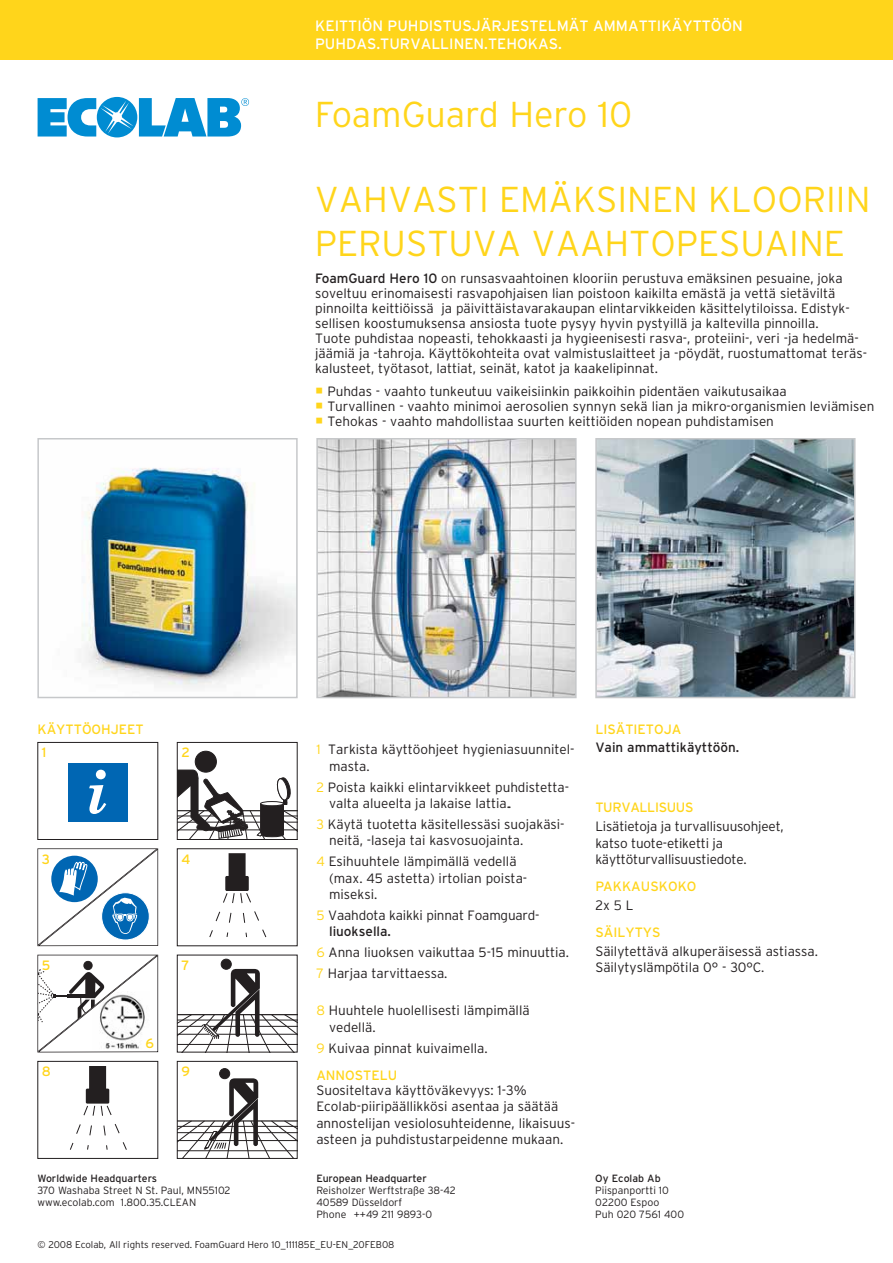
<style>
.page{position:relative;width:893px;height:1263px;background:#fff}
.page>*{position:absolute;margin:0;border:0;box-sizing:border-box;transform-origin:0 0}
.t1{font:300 36px/43.2px "Interstate";color:#ffd51b}
.t2{font:15px/18px "Interstate";color:#fff}
.t3{font:300 13.5px/16.5px "Interstate";color:#231f20}
.t4{font:13.5px "Interstate";color:#ffd51b}
.t5{font:13.5px "Interstate";color:#231f20}
.t6{font:13.5px "Interstate";letter-spacing:-.025em;color:#ffd51b}
.t7{font:300 10.5px/12px "Interstate";color:#231f20}
.t8{font:10.5px "Interstate";color:#231f20}
.t9{font:300 9.75px "Interstate";color:#231f20}
.s1{font-weight:400}
.s2{color:#ffd51b}
.s3{font-weight:400;color:#ffd51b}
</style>
<div class="page">
<div style="left:0;top:0;width:893px;height:60px;background:#ffd51b"></div>
<svg style="left:38px;top:97px;width:211px;height:40px"></svg>
<img style="left:82px;top:468px;width:213px;height:220px">
<div style="left:37px;top:438px;width:261px;height:260px;border:2px solid #c6c8ca"></div>
<img style="left:319px;top:441px;width:255px;height:254px">
<div style="left:316px;top:438px;width:261px;height:260px;border:2px solid #c6c8ca"></div>
<img style="left:598px;top:441px;width:254px;height:254px">
<div style="left:595px;top:438px;width:260px;height:260px;border:2px solid #c6c8ca"></div>
<div style="left:68px;top:763px;width:60px;height:59px;background:#0066b3"></div>
<svg style="left:89px;top:770px;width:17px;height:44px"></svg>
<div style="left:37px;top:742px;width:121px;height:98px;border:1px solid #231f20"></div>
<div style="left:195px;top:751px;width:21px;height:21px;background:#231f20;border-radius:50%"></div>
<div style="left:195px;top:751px;width:22px;height:22px;border:1px solid #231f20;border-radius:50%"></div>
<svg style="left:179px;top:769px;width:117px;height:69px"></svg>
<div style="left:177px;top:742px;width:121px;height:98px;border:1px solid #231f20"></div>
<svg style="left:37px;top:848px;width:121px;height:98px"></svg>
<svg style="left:37px;top:955px;width:121px;height:97px"></svg>
<svg style="left:209px;top:854px;width:58px;height:84px"></svg>
<div style="left:177px;top:848px;width:121px;height:98px;border:1px solid #231f20"></div>
<svg style="left:70px;top:1066px;width:57px;height:84px"></svg>
<div style="left:37px;top:1061px;width:121px;height:98px;border:1px solid #231f20"></div>
<div style="left:221px;top:959px;width:10px;height:10px;background:#231f20;border-radius:50%"></div>
<div style="left:221px;top:959px;width:11px;height:10px;border:1px solid #231f20;border-radius:50%"></div>
<svg style="left:179px;top:969px;width:117px;height:81px"></svg>
<div style="left:177px;top:955px;width:121px;height:97px;border:1px solid #231f20"></div>
<div style="left:220px;top:1068px;width:10px;height:11px;background:#231f20;border-radius:50%"></div>
<div style="left:219px;top:1068px;width:11px;height:11px;border:1px solid #231f20;border-radius:50%"></div>
<svg style="left:179px;top:1078px;width:117px;height:79px"></svg>
<div style="left:177px;top:1061px;width:121px;height:98px;border:1px solid #231f20"></div>
<p class="t2" style="left:315px;top:17px;width:429px">KEITTIÖN PUHDISTUSJÄRJESTELMÄT AMMATTIKÄYTTÖÖN<br>PUHDAS.TURVALLINEN.TEHOKAS.</p>
<h1 class="t1" style="left:315px;top:95px;width:319px">FoamGuard Hero 10</h1>
<h1 class="t1" style="left:315px;top:181px;width:557px">VAHVASTI EMÄKSINEN KLOORIIN<br>PERUSTUVA VAAHTOPESUAINE</h1>
<p class="t3" style="left:315px;top:271px;width:553px;line-height:15px"><span class="s1">FoamGuard Hero 10</span> on runsasvaahtoinen klooriin perustuva emäksinen pesuaine, joka soveltuu erinomaisesti rasvapohjaisen lian poistoon kaikilta emästä ja vettä sietäviltä pinnoilta keittiöissä ja päivittäistavarakaupan elintarvikkeiden käsittelytiloissa. Edistyk&shy;sellisen koostumuksensa ansiosta tuote pysyy hyvin pystyillä ja kaltevilla pinnoilla.<br>Tuote puhdistaa nopeasti, tehokkaasti ja hygieenisesti rasva-, proteiini-, veri -ja hedelmä&shy;jäämiä ja -tahroja. Käyttökohteita ovat valmistuslaitteet ja -pöydät, ruostumattomat teräs&shy;kalusteet, työtasot, lattiat, seinät, katot ja kaakelipinnat.</p>
<p class="t3" style="left:327px;top:385px;width:548px;line-height:15px">Puhdas - vaahto tunkeutuu vaikeisiinkin paikkoihin pidentäen vaikutusaikaa<br>Turvallinen - vaahto minimoi aerosolien synnyn sekä lian ja mikro-organismien leviämisen<br>Tehokas - vaahto mahdollistaa suurten keittiöiden nopean puhdistamisen</p>
<p class="t4" style="left:37px;top:721px;width:108px">KÄYTTÖOHJEET</p>
<p class="t4" style="left:42px;top:745px;width:6px">1</p>
<p class="t4" style="left:42px;top:851px;width:10px">3</p>
<p class="t4" style="left:181px;top:745px;width:10px">2</p>
<p class="t4" style="left:181px;top:851px;width:11px">4</p>
<p class="t4" style="left:42px;top:957px;width:10px">5</p>
<p class="t4" style="left:42px;top:1064px;width:11px">8</p>
<p class="t4" style="left:145px;top:1035px;width:10px">6</p>
<p class="t4" style="left:181px;top:957px;width:10px">7</p>
<p class="t4" style="left:181px;top:1064px;width:10px">9</p>
<p class="t3" style="left:329px;top:743px;width:247px;text-indent:-13px"><span class="s2">1</span> Tarkista käyttöohjeet hygieniasuunnitel&shy;masta.</p>
<p class="t3" style="left:329px;top:780px;width:242px;text-indent:-13px"><span class="s2">2</span> Poista kaikki elintarvikkeet puhdistetta&shy;valta alueelta ja lakaise lattia.</p>
<p class="t3" style="left:329px;top:817px;width:237px;text-indent:-13px"><span class="s2">3</span> Käytä tuotetta käsitellessäsi suojakäsi&shy;neitä, -laseja tai kasvosuojainta.</p>
<p class="t3" style="left:329px;top:854px;width:200px;text-indent:-13px"><span class="s2">4</span> Esihuuhtele lämpimällä vedellä (max. 45 astetta) irtolian poista&shy;miseksi.</p>
<p class="t3" style="left:329px;top:908px;width:212px;text-indent:-13px"><span class="s2">5</span> Vaahdota kaikki pinnat Foamguard&shy;<span class="s1">liuoksella.</span></p>
<p class="t3" style="left:316px;top:943px;width:254px;line-height:20.7px"><span class="s2">6</span> Anna liuoksen vaikuttaa 5-15 minuuttia.<br><span class="s2">7</span> Harjaa tarvittaessa.</p>
<p class="t3" style="left:329px;top:1003px;width:202px;text-indent:-13px"><span class="s2">8</span> Huuhtele huolellisesti lämpimällä vedellä.</p>
<p class="t3" style="left:316px;top:1035px;width:173px;line-height:27.2px"><span class="s2">9</span> Kuivaa pinnat kuivaimella.<br><span class="s3">ANNOSTELU</span></p>
<p class="t3" style="left:316px;top:1083px;width:260px">Suositeltava käyttöväkevyys: 1-3% Ecolab-piiripäällikkösi asentaa ja säätää annostelijan vesiolosuhteidenne, likaisuus&shy;asteen ja puhdistustarpeidenne mukaan.</p>
<p class="t4" style="left:595px;top:721px;width:88px">LISÄTIETOJA</p>
<p class="t5" style="left:595px;top:740px;width:145px">Vain ammattikäyttöön.</p>
<p class="t6" style="left:595px;top:800px;width:100px">TURVALLISUUS</p>
<p class="t3" style="left:595px;top:819px;width:190px">Lisätietoja ja turvallisuusohjeet, katso tuote-etiketti ja käyttöturvallisuustiedote.</p>
<p class="t4" style="left:595px;top:879px;width:103px">PAKKAUSKOKO</p>
<p class="t3" style="left:595px;top:897px;width:40px">2x 5 L</p>
<p class="t4" style="left:595px;top:924px;width:67px">SÄILYTYS</p>
<p class="t3" style="left:595px;top:944px;width:224px">Säilytettävä alkuperäisessä astiassa.<br>Säilytyslämpötila 0° - 30°C.</p>
<p class="t8" style="left:37px;top:1172px;width:121px">Worldwide Headquarters</p>
<p class="t7" style="left:37px;top:1185px;width:195px">370 Washaba Street N St. Paul, MN55102 www.ecolab.com 1.800.35.CLEAN</p>
<p class="t9" style="left:37px;top:1241px;width:359px">© 2008 Ecolab, All rights reserved. FoamGuard Hero 10_111185E_EU-EN_20FEB08</p>
<p class="t8" style="left:316px;top:1172px;width:112px">European Headquarter</p>
<p class="t7" style="left:316px;top:1185px;width:141px">Reisholzer Werftstraße 38-42<br>40589 Düsseldorf<br>Phone ++49 211 9893-0</p>
<p class="t8" style="left:595px;top:1172px;width:67px">Oy Ecolab Ab</p>
<p class="t7" style="left:595px;top:1185px;width:90px">Piispanportti 10<br>02200 Espoo<br>Puh 020 7561 400</p>
</div>
